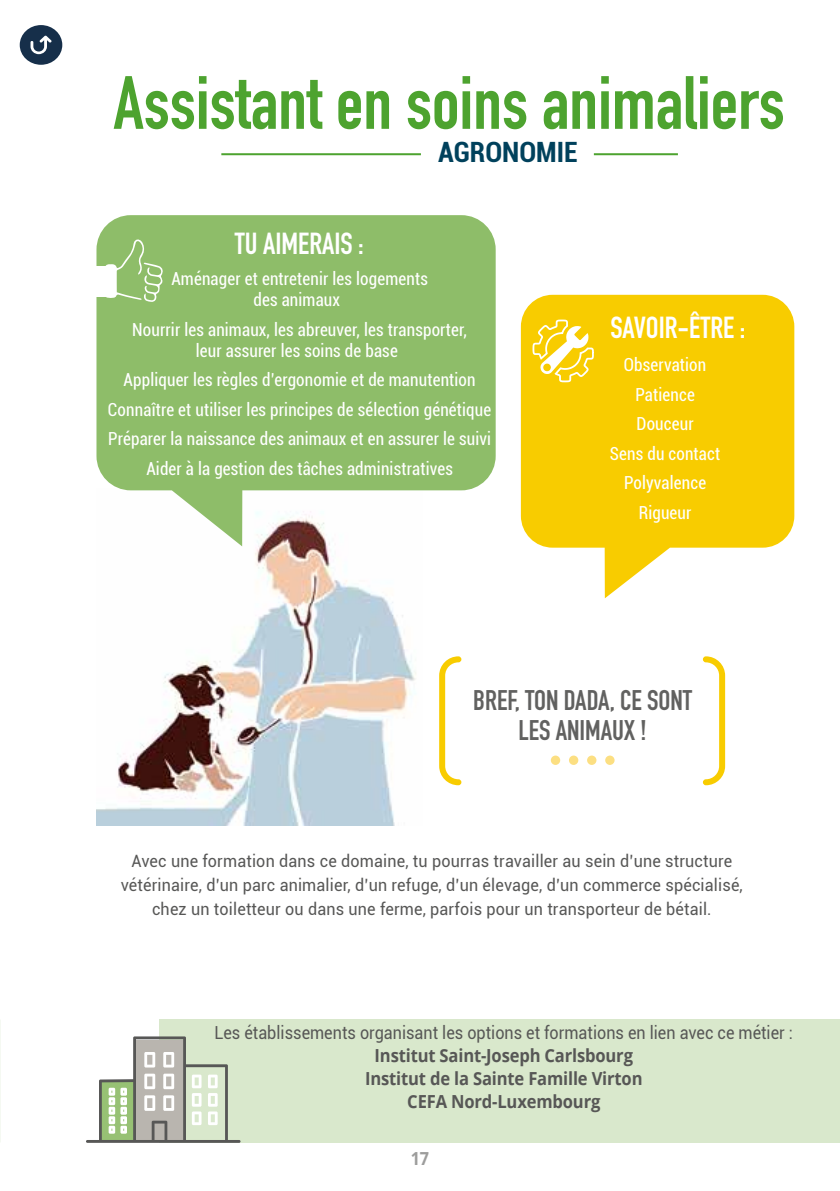
<style>
.page{position:relative;width:840px;height:1191px;background:#fff}
.page>*{position:absolute;margin:0;border:0;box-sizing:border-box;transform-origin:0 0}
.t1{font:700 74px "DIN Condensed";color:#4da32f}
.t2{font:700 30px "DIN Condensed";color:#fff}
.t3{font:700 28px/30px "DIN Condensed";color:#616160;text-align:center}
.t4{font:700 condensed 28px "Roboto";color:#00415c}
.t5{font:condensed 18px/29.6px "Roboto";letter-spacing:.01em;color:#fff;text-align:center;scale:.95 1}
.t6{font:700 18px/23px "Open Sans";letter-spacing:-.01em;color:#575756;text-align:center;scale:.92 1}
.t7{font:18px "Roboto";color:#575756;scale:.9 1}
.t8{font:700 18px "Open Sans";color:#9d9d9c;scale:.9 1}
.t9{font:17px/24px "Roboto";letter-spacing:.01em;color:#575756;text-align:center;scale:.95 1}
</style>
<div class="page">
<img style="left:96px;top:546px;width:320px;height:279px">
<div style="left:160px;top:1019px;width:679px;height:123px;background:#d9e8cc"></div>
<svg style="left:96px;top:215px;width:399px;height:331px;fill:#8ebd69"></svg>
<svg style="left:520px;top:295px;width:273px;height:303px;fill:#f8cc00"></svg>
<svg style="left:439px;top:656px;width:23px;height:130px"></svg>
<svg style="left:702px;top:656px;width:23px;height:130px"></svg>
<div style="left:550px;top:755px;width:10px;height:10px;background:#fcdf82;border-radius:50%"></div>
<svg style="left:586px;top:755px;width:10px;height:10px"></svg>
<svg style="left:568px;top:755px;width:10px;height:10px"></svg>
<div style="left:605px;top:755px;width:9px;height:10px;background:#fcdf82;border-radius:50%"></div>
<svg style="left:86px;top:1036px;width:154px;height:106px"></svg>
<svg style="left:105px;top:238px;width:59px;height:64px;background:#a2c984"></svg>
<div style="left:96px;top:266px;width:11px;height:30px;background:#fff"></div>
<svg style="left:531px;top:318px;width:63px;height:65px"></svg>
<hr style="left:221px;top:153px;width:199px;height:2px;background:#4da32f">
<hr style="left:593px;top:153px;width:84px;height:2px;background:#4da32f">
<svg style="left:20px;top:25px;width:42px;height:40px"></svg>
<h1 class="t1" style="left:113px;top:53px;width:672px">Assistant en soins animaliers</h1>
<h3 class="t4" style="left:438px;top:132px;width:141px">AGRONOMIE</h3>
<h2 class="t2" style="left:235px;top:224px;width:130px">TU AIMERAIS :</h2>
<p class="t5" style="left:171px;top:268px;width:271px;line-height:21px">Aménager et entretenir les logements des animaux</p>
<p class="t5" style="left:132px;top:318px;width:354px;line-height:21px">Nourrir les animaux, les abreuver, les transporter, leur assurer les soins de base</p>
<p class="t5" style="left:108px;top:364px;width:405px">Appliquer les règles d’ergonomie et de manutention Connaître et utiliser les principes de sélection génétique Préparer la naissance des animaux et en assurer le suivi Aider à la gestion des tâches administratives</p>
<h2 class="t2" style="left:610px;top:307px;width:136px">SAVOIR-ÊTRE :</h2>
<p class="t5" style="left:609px;top:349px;width:118px">Observation<br>Patience<br>Douceur<br>Sens du contact<br>Polyvalence<br>Rigueur</p>
<h3 class="t3" style="left:473px;top:685px;width:220px">BREF, TON DADA, CE SONT<br>LES ANIMAUX !</h3>
<p class="t9" style="left:121px;top:848px;width:656px">Avec une formation dans ce domaine, tu pourras travailler au sein d’une structure vétérinaire, d’un parc animalier, d’un refuge, d’un élevage, d’un commerce spécialisé, chez un toiletteur ou dans une ferme, parfois pour un transporteur de bétail.</p>
<p class="t7" style="left:214px;top:1020px;width:644px">Les établissements organisant les options et formations en lien avec ce métier :</p>
<p class="t6" style="left:365px;top:1044px;width:303px">Institut Saint-Joseph Carlsbourg<br>Institut de la Sainte Famille Virton<br>CEFA Nord-Luxembourg</p>
<p class="t8" style="left:410px;top:1145px;width:22px">17</p>
</div>
